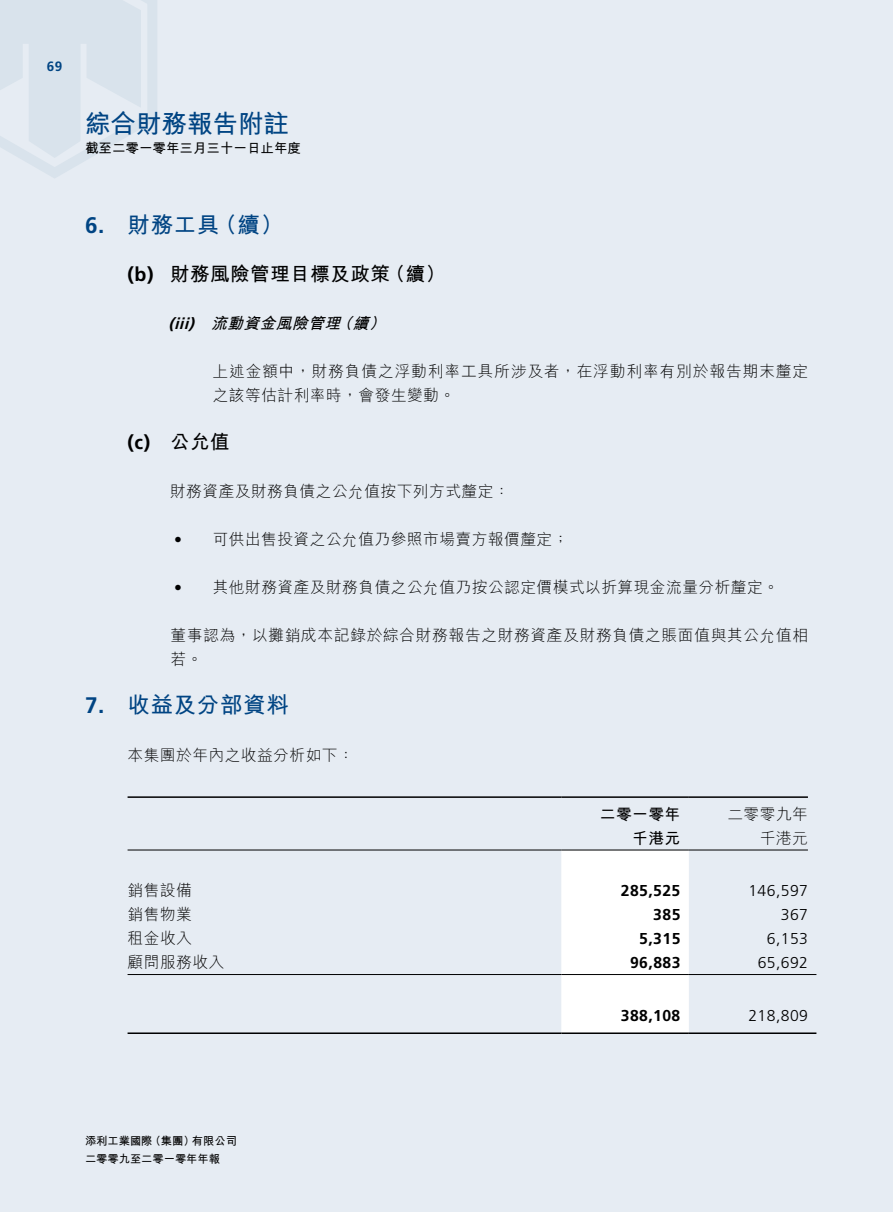
<style>
.page{position:relative;width:893px;height:1212px;background:#e6ecf3}
.page>*{position:absolute;margin:0;border:0;box-sizing:border-box;transform-origin:0 0}
.t1{font:700 25.5px "M Hei HK";color:#004483}
.t2{font:700 22.5px "M Hei HK";letter-spacing:.03em;color:#004483}
.t3{font:700 22.5px "Frutiger LT Std";color:#004483}
.t4{font:700 19.5px "M Hei HK";letter-spacing:.03em;color:#000}
.t5{font:700 19.5px "Frutiger LT Std";color:#000}
.t6{font:300 15.75px/24px "M Hei HK";letter-spacing:.03em;color:#000}
.t7{font:300 15.75px/24px "M Hei HK";letter-spacing:.055em;color:#000}
.t8{font:300 15.75px "Frutiger LT Std";letter-spacing:.03em;color:#000}
.t9{font:700 15.75px "Frutiger LT Std";letter-spacing:.03em;color:#000}
.t10{font:italic 700 15.75px "M Hei HK";color:#000}
.t11{font:700 15.75px "M Hei HK";letter-spacing:.03em;color:#000}
.t12{font:italic 700 15.75px "Frutiger LT Std";color:#000}
.t13{font:700 13.5px "M Hei HK";color:#000}
.t14{font:700 13.5px "Frutiger LT Std";color:#004483}
.t15{font:700 11.25px/17.2px "M Hei HK";color:#000}
</style>
<div class="page">
<svg style="left:0;top:0;width:157px;height:178px"></svg>
<div style="left:561px;top:851px;width:128px;height:181px;background:#fff"></div>
<hr style="left:128px;top:796px;width:433px;height:2px;background:#000">
<hr style="left:561px;top:796px;width:128px;height:2px;background:#000">
<hr style="left:689px;top:796px;width:119px;height:2px;background:#000">
<hr style="left:128px;top:850px;width:433px;height:1px;background:#000">
<hr style="left:561px;top:850px;width:128px;height:1px;background:#000">
<hr style="left:689px;top:850px;width:119px;height:1px;background:#000">
<hr style="left:128px;top:974px;width:433px;height:1px;background:#000">
<hr style="left:561px;top:974px;width:128px;height:1px;background:#000">
<hr style="left:689px;top:974px;width:127px;height:1px;background:#000">
<hr style="left:128px;top:1032px;width:433px;height:2px;background:#000">
<hr style="left:561px;top:1032px;width:128px;height:2px;background:#000">
<hr style="left:689px;top:1032px;width:127px;height:2px;background:#000">
<p class="t14" style="left:47px;top:58px;width:17px">69</p>
<h1 class="t1" style="left:85px;top:105px;width:205px">綜合財務報告附註</h1>
<p class="t13" style="left:85px;top:138px;width:217px">截至二零一零年三月三十一日止年度</p>
<h2 class="t3" style="left:85px;top:212px;width:21px">6.</h2>
<h2 class="t3" style="left:85px;top:692px;width:21px">7.</h2>
<h2 class="t2" style="left:128px;top:208px;width:93px">財務工具</h2>
<h2 class="t2" style="left:214px;top:208px;width:70px">（續(</h2>
<p class="t5" style="left:128px;top:262px;width:27px">b( )</p>
<p class="t4" style="left:170px;top:259px;width:221px">財務風險管理目標及政策</p>
<p class="t4" style="left:386px;top:259px;width:61px">（續(</p>
<p class="t12" style="left:168px;top:314px;width:12px">(</p>
<p class="t12" style="left:189px;top:314px;width:12px">)</p>
<p class="t12" style="left:174px;top:314px;width:21px">iii</p>
<p class="t10" style="left:211px;top:311px;width:136px">流動資金風險管理</p>
<p class="t10" style="left:337px;top:311px;width:23px">（</p>
<p class="t10" style="left:369px;top:311px;width:23px">(</p>
<p class="t10" style="left:353px;top:311px;width:23px">續</p>
<p class="t5" style="left:128px;top:430px;width:24px">)c(</p>
<p class="t7" style="left:213px;top:358px;width:597px">上述金額中，財務負債之浮動利率工具所涉及者，在浮動利率有別於報告期末釐定之該等估計利率時，會發生變動。</p>
<p class="t4" style="left:170px;top:427px;width:61px">公允值</p>
<p class="t6" style="left:170px;top:478px;width:341px">財務資產及財務負債之公允值按下列方式釐定：</p>
<p class="t6" style="left:213px;top:526px;width:357px">可供出售投資之公允值乃參照市場賣方報價釐定;</p>
<p class="t8" style="left:174px;top:530px;width:9px">•</p>
<p class="t6" style="left:213px;top:574px;width:568px">其他財務資產及財務負債之公允值乃按公認定價模式以折算現金流量分析釐定。</p>
<p class="t8" style="left:174px;top:578px;width:9px">•</p>
<p class="t6" style="left:170px;top:622px;width:640px">董事認為，以攤銷成本記錄於綜合財務報告之財務資產及財務負債之賬面值與其公允值相若。</p>
<h2 class="t2" style="left:128px;top:688px;width:163px">收益及分部資料</h2>
<p class="t6" style="left:128px;top:742px;width:228px">本集團於年內之收益分析如下：</p>
<p class="t11" style="left:600px;top:803px;width:82px">二零一零年</p>
<p class="t6" style="left:727px;top:801px;width:82px">二零零九年</p>
<p class="t11" style="left:632px;top:827px;width:50px">千港元</p>
<p class="t6" style="left:760px;top:825px;width:50px">千港元</p>
<p class="t6" style="left:128px;top:878px;width:66px">銷售設備</p>
<p class="t9" style="left:621px;top:882px;width:61px">285,525</p>
<p class="t8" style="left:748px;top:882px;width:61px">146,597</p>
<p class="t6" style="left:128px;top:902px;width:66px">銷售物業</p>
<p class="t9" style="left:653px;top:906px;width:29px">385</p>
<p class="t8" style="left:781px;top:906px;width:29px">367</p>
<p class="t6" style="left:128px;top:926px;width:66px">租金收入</p>
<p class="t9" style="left:639px;top:930px;width:43px">5,315</p>
<p class="t8" style="left:767px;top:930px;width:43px">6,153</p>
<p class="t6" style="left:128px;top:950px;width:98px">顧問服務收入</p>
<p class="t9" style="left:630px;top:954px;width:52px">96,883</p>
<p class="t8" style="left:758px;top:954px;width:52px">65,692</p>
<p class="t9" style="left:621px;top:1006px;width:61px">388,108</p>
<p class="t8" style="left:748px;top:1006px;width:61px">218,809</p>
<p class="t15" style="left:150px;top:1132px;width:46px">（集團）</p>
<p class="t15" style="left:192px;top:1132px;width:46px">有限公司</p>
<p class="t15" style="left:85px;top:1132px;width:136px">添利工業國際<br>二零零九至二零一零年年報</p>
</div>
